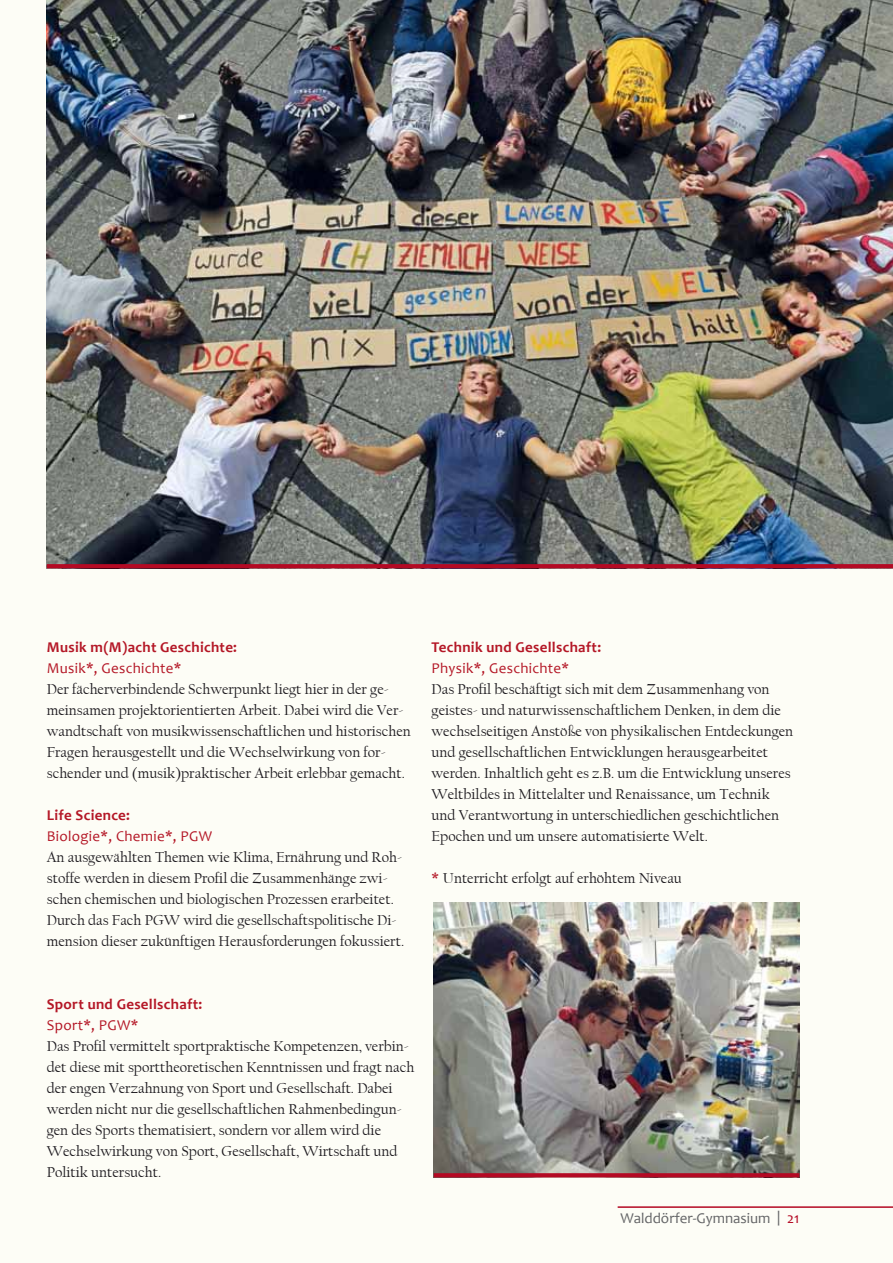
<style>
.page{position:relative;width:893px;height:1263px;background:#fdfdf6}
.page>*{position:absolute;margin:0;border:0;box-sizing:border-box;transform-origin:0 0}
.t1{font:15px/21px "Californian FB";color:#1a171c}
.t2{font:700 15px "Candara";letter-spacing:.02em;color:#b41726}
.t3{font:15px "Candara";letter-spacing:.02em;color:#b41726}
.t4{font:15px "Candara";color:#646567}
.s1{font-family:"Candara";color:#b41726}
.s2{color:#b40923}
</style>
<div class="page">
<hr style="left:618px;top:1206px;width:275px;height:2px;background:#b40923">
<img style="left:47px;top:0;width:846px;height:564px">
<img style="left:433px;top:903px;width:366px;height:274px">
<svg style="left:47px;top:564px;width:846px;height:4px;background:#b00b24"></svg>
<svg style="left:434px;top:1173px;width:365px;height:4px"></svg>
<p class="t2" style="left:47px;top:638px;width:192px">Musik m(M)acht Geschichte:</p>
<p class="t3" style="left:47px;top:659px;width:136px">Musik*, Geschichte*</p>
<p class="t1" style="left:47px;top:679px;width:365px">Der fächerverbindende Schwerpunkt liegt hier in der ge&shy;meinsamen projektorientierten Arbeit. Dabei wird die Ver&shy;wandtschaft von musikwissenschaftlichen und historischen Fragen herausgestellt und die Wechselwirkung von for&shy;schender und (musik)praktischer Arbeit erlebbar gemacht.</p>
<p class="t2" style="left:47px;top:806px;width:85px">Life Science:</p>
<p class="t3" style="left:47px;top:827px;width:167px">Biologie*, Chemie*, PGW</p>
<p class="t1" style="left:47px;top:847px;width:359px">An ausgewählten Themen wie Klima, Ernährung und Roh&shy;stoffe werden in diesem Profil die Zusammenhänge zwi&shy;schen chemischen und biologischen Prozessen erarbeitet.<br>Durch das Fach PGW wird die gesellschaftspolitische Di&shy;mension dieser zukünftigen Herausforderungen fokussiert.</p>
<p class="t2" style="left:432px;top:638px;width:171px">Technik und Gesellschaft:</p>
<p class="t3" style="left:432px;top:659px;width:139px">Physik*, Geschichte*</p>
<p class="t1" style="left:432px;top:679px;width:363px">Das Profil beschäftigt sich mit dem Zusammenhang von geistes- und naturwissenschaftlichem Denken, in dem die wechselseitigen Anstöße von physikalischen Entdeckungen und gesellschaftlichen Entwicklungen herausgearbeitet werden. Inhaltlich geht es z.B. um die Entwicklung unseres Weltbildes in Mittelalter und Renaissance, um Technik und Verantwortung in unterschiedlichen geschichtlichen Epochen und um unsere automatisierte Welt.</p>
<p class="t1" style="left:432px;top:868px;width:252px"><span class="s1">*</span> Unterricht erfolgt auf erhöhtem Niveau</p>
<p class="t2" style="left:47px;top:995px;width:157px">Sport und Gesellschaft:</p>
<p class="t3" style="left:47px;top:1016px;width:93px">Sport*, PGW*</p>
<p class="t1" style="left:47px;top:1036px;width:369px">Das Profil vermittelt sportpraktische Kompetenzen, verbin&shy;det diese mit sporttheoretischen Kenntnissen und fragt nach der engen Verzahnung von Sport und Gesellschaft. Dabei werden nicht nur die gesellschaftlichen Rahmenbedingun&shy;gen des Sports thematisiert, sondern vor allem wird die Wechselwirkung von Sport, Gesellschaft, Wirtschaft und Politik untersucht.</p>
<p class="t4" style="left:621px;top:1209px;width:180px">Walddörfer-Gymnasium | <span class="s2">21</span></p>
</div>
